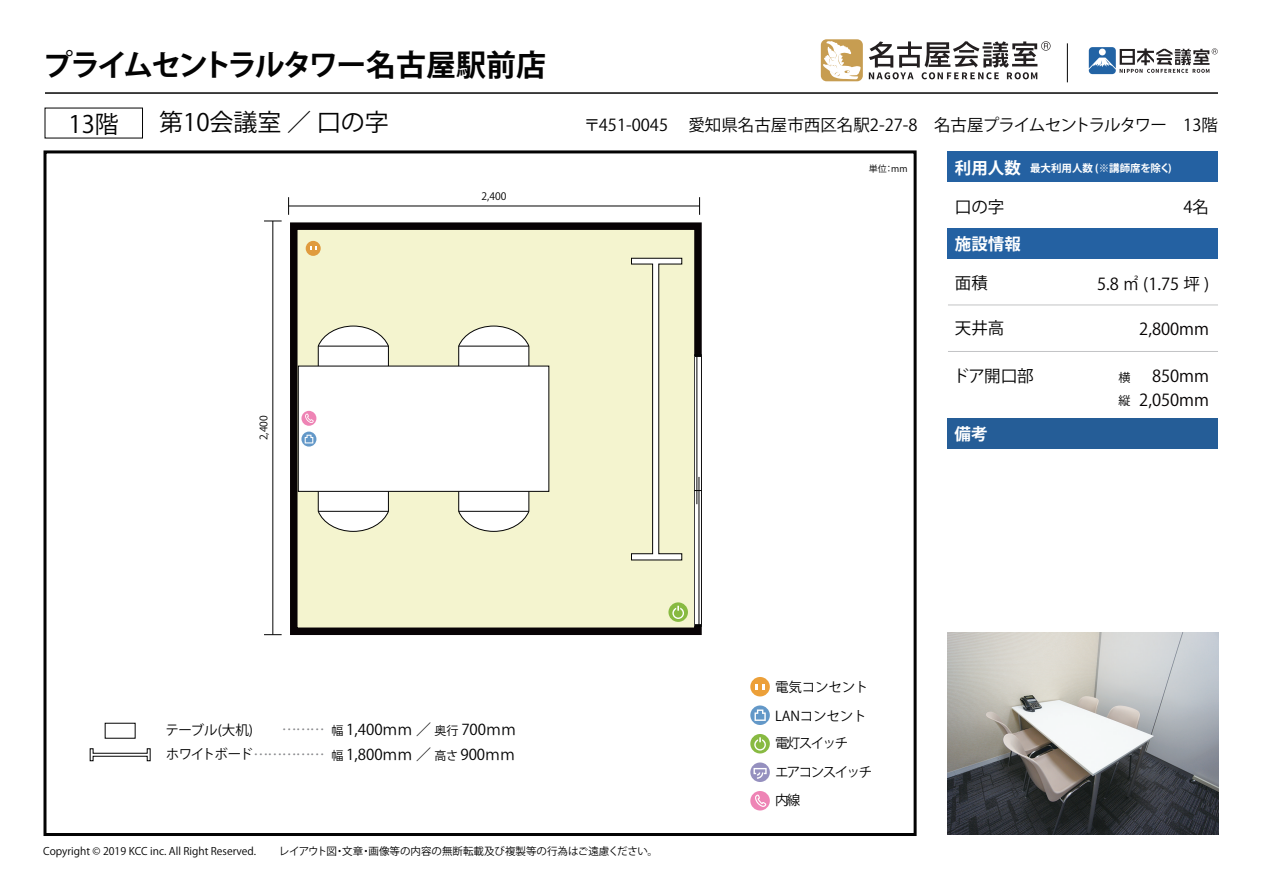
<style>
.page{position:relative;width:1263px;height:893px;background:#fff}
.page>*{position:absolute;margin:0;border:0;box-sizing:border-box;transform-origin:0 0}
.t1{font:700 30px "Koz Go Pro";letter-spacing:-.08em;color:#030303}
.t2{font:24px "Koz Go Pro";color:#030303}
.t3{font:16.5px "Koz Go Pro";color:#030303}
.t4{font:16.5px/23.9px "Koz Go Pro";color:#060303;text-align:right}
.t5{font:700 16.5px "Koz Go Pro";color:#fff}
.t6{font:15px "Koz Go Pro";color:#030303}
.t7{font:13.5px/29.4px "Koz Go Pro";letter-spacing:-.015em;color:#030303}
.t8{font:13.5px "Koz Go Pro";letter-spacing:-.055em;color:#030303}
.t9{font:13.5px/28.2px "Koz Go Pro";letter-spacing:-.115em;color:#030303}
.t10{font:13.5px "Koz Go Pro";letter-spacing:-.08em;color:#030303}
.t11{font:12px/22.8px "Koz Go Pro";color:#030303}
.t12{font:10.5px "Koz Go Pro";color:#030303}
.t13{font:700 10.5px "Koz Go Pro";color:#fff}
.t14{font:10.35px "Koz Go Pro";color:#030303}
.t15{font:9px "Koz Go Pro";color:#030303}
.s1{color:#898a8d}
.s2{font-size:12px}
.s3{font-size:16.5px}
</style>
<div class="page">
<hr style="left:45px;top:92px;width:1173px;height:2px;background:#030303">
<div style="left:44px;top:150px;width:872px;height:686px;border:3px solid #030303"></div>
<div style="left:948px;top:228px;width:270px;height:30px;background:#2461a2"></div>
<div style="left:948px;top:152px;width:270px;height:30px;background:#2461a2"></div>
<div style="left:948px;top:419px;width:270px;height:30px;background:#255d97"></div>
<svg style="left:869px;top:41px;width:181px;height:38px"></svg>
<svg style="left:821px;top:39px;width:42px;height:42px"></svg>
<svg style="left:1089px;top:47px;width:129px;height:27px"></svg>
<hr style="left:1067px;top:43px;width:1px;height:39px;background:#030303">
<svg style="left:750px;top:705px;width:20px;height:20px"></svg>
<svg style="left:754px;top:709px;width:12px;height:12px"></svg>
<div style="left:750px;top:677px;width:20px;height:19px;background:#eca039;border-radius:50%"></div>
<svg style="left:756px;top:684px;width:8px;height:5px"></svg>
<svg style="left:750px;top:734px;width:20px;height:19px"></svg>
<svg style="left:754px;top:737px;width:12px;height:14px"></svg>
<svg style="left:750px;top:762px;width:20px;height:20px"></svg>
<svg style="left:753px;top:768px;width:14px;height:11px"></svg>
<div style="left:750px;top:791px;width:20px;height:19px;background:#ee84b5;border-radius:50%"></div>
<svg style="left:755px;top:795px;width:11px;height:12px"></svg>
<div style="left:290px;top:222px;width:412px;height:413px;background:#f4f4cf;border:8px solid #080305"></div>
<svg style="left:458px;top:325px;width:72px;height:41px;background:#edede7"></svg>
<hr style="left:459px;top:346px;width:70px;height:1px;background:#030303">
<svg style="left:458px;top:492px;width:72px;height:40px;background:#f1f1eb"></svg>
<hr style="left:459px;top:511px;width:70px;height:1px;background:#030303">
<svg style="left:317px;top:325px;width:72px;height:41px;background:#edede7"></svg>
<hr style="left:318px;top:346px;width:70px;height:1px;background:#030303">
<svg style="left:317px;top:492px;width:72px;height:40px;background:#f1f1eb"></svg>
<hr style="left:318px;top:511px;width:70px;height:1px;background:#030303">
<img style="left:948px;top:632px;width:270px;height:202px">
<hr style="left:948px;top:305px;width:270px;height:1px;background:#c2c3c5">
<hr style="left:948px;top:351px;width:270px;height:1px;background:#c2c3c5">
<div style="left:306px;top:241px;width:15px;height:15px;background:#e09b3e;border-radius:50%"></div>
<svg style="left:310px;top:246px;width:7px;height:4px"></svg>
<svg style="left:668px;top:602px;width:20px;height:20px"></svg>
<svg style="left:672px;top:606px;width:12px;height:13px"></svg>
<svg style="left:694px;top:354px;width:8px;height:273px;background:#aaa"></svg>
<hr style="left:699px;top:477px;width:1px;height:150px;background:#030303">
<hr style="left:696px;top:354px;width:1px;height:150px;background:#030303">
<svg style="left:264px;top:634px;width:18px;height:1px"></svg>
<hr style="left:272px;top:221px;width:1px;height:414px;background:#030303">
<svg style="left:264px;top:221px;width:18px;height:1px"></svg>
<svg style="left:699px;top:197px;width:1px;height:18px"></svg>
<svg style="left:288px;top:197px;width:1px;height:18px"></svg>
<hr style="left:289px;top:206px;width:410px;height:1px;background:#030303">
<div style="left:298px;top:366px;width:251px;height:126px;background:#fff;border:1px solid #030303"></div>
<svg style="left:89px;top:748px;width:62px;height:13px"></svg>
<svg style="left:301px;top:432px;width:15px;height:15px"></svg>
<svg style="left:305px;top:435px;width:8px;height:8px"></svg>
<svg style="left:301px;top:411px;width:15px;height:15px"></svg>
<svg style="left:305px;top:414px;width:9px;height:9px"></svg>
<svg style="left:631px;top:257px;width:51px;height:304px"></svg>
<h1 class="t1" style="left:43px;top:45px;width:505px">プライムセントラルタワー名古屋駅前店</h1>
<h2 class="t2" style="left:69px;top:108px;width:52px">13階</h2>
<h2 class="t2" style="left:159px;top:106px;width:231px">第10会議室 ／ 口の字</h2>
<h3 class="t3" style="left:584px;top:114px;width:636px">〒451-0045　 愛知県名古屋市西区名駅2-27-8　名古屋プライムセントラルタワー　13階</h3>
<p class="t14" style="left:257px;top:440px;width:26px;rotate:-90deg">2,400</p>
<p class="t14" style="left:482px;top:190px;width:26px">2,400</p>
<p class="t8" style="left:165px;top:722px;width:89px">テーブル(大机)</p>
<h3 class="t6" style="left:282px;top:720px;width:236px"><span class="s1">………</span> <span class="s2">幅</span> 1,400ｍｍ ／ <span class="s2">奥行</span> 700ｍｍ</h3>
<p class="t10" style="left:166px;top:746px;width:89px">ホワイトボード</p>
<h3 class="t6" style="left:253px;top:745px;width:263px"><span class="s1">……………</span> <span class="s2">幅</span> 1,800ｍｍ ／ <span class="s2">高さ</span> 900ｍｍ</h3>
<p class="t12" style="left:43px;top:844px;width:214px">Copyright © 2019 KCC inc. All Right Reserved.</p>
<p class="t12" style="left:279px;top:844px;width:381px">レイアウト図・文章・画像等の内容の無断転載及び複製等の行為はご遠慮ください。</p>
<p class="t15" style="left:869px;top:163px;width:40px">単位：mm</p>
<p class="t13" style="left:955px;top:161px;width:218px"><span class="s3">利用人数</span> 最大利用人数 (※講師席を除く)</p>
<h3 class="t3" style="left:955px;top:196px;width:51px">口の字</h3>
<h3 class="t5" style="left:955px;top:233px;width:67px">施設情報</h3>
<h3 class="t3" style="left:1183px;top:196px;width:27px">4名</h3>
<h3 class="t3" style="left:955px;top:272px;width:34px">面積</h3>
<h3 class="t4" style="left:1097px;top:273px;width:114px">5.8 ㎡ (1.75 坪 )</h3>
<h3 class="t3" style="left:955px;top:317px;width:51px">天井高</h3>
<h3 class="t3" style="left:953px;top:365px;width:82px">ドア開口部</h3>
<p class="t11" style="left:1118px;top:366px;width:13px">横縦</p>
<h3 class="t5" style="left:954px;top:424px;width:34px">備考</h3>
<h3 class="t4" style="left:1139px;top:317px;width:71px">2,800mm</h3>
<h3 class="t4" style="left:1139px;top:364px;width:71px">850mm<br>2,050mm</h3>
<p class="t7" style="left:775px;top:672px;width:95px">電気コンセント<br>LANコンセント</p>
<p class="t8" style="left:775px;top:735px;width:75px">電灯スイッチ</p>
<p class="t9" style="left:775px;top:758px;width:99px">エアコンスイッチ内線</p>
</div>
